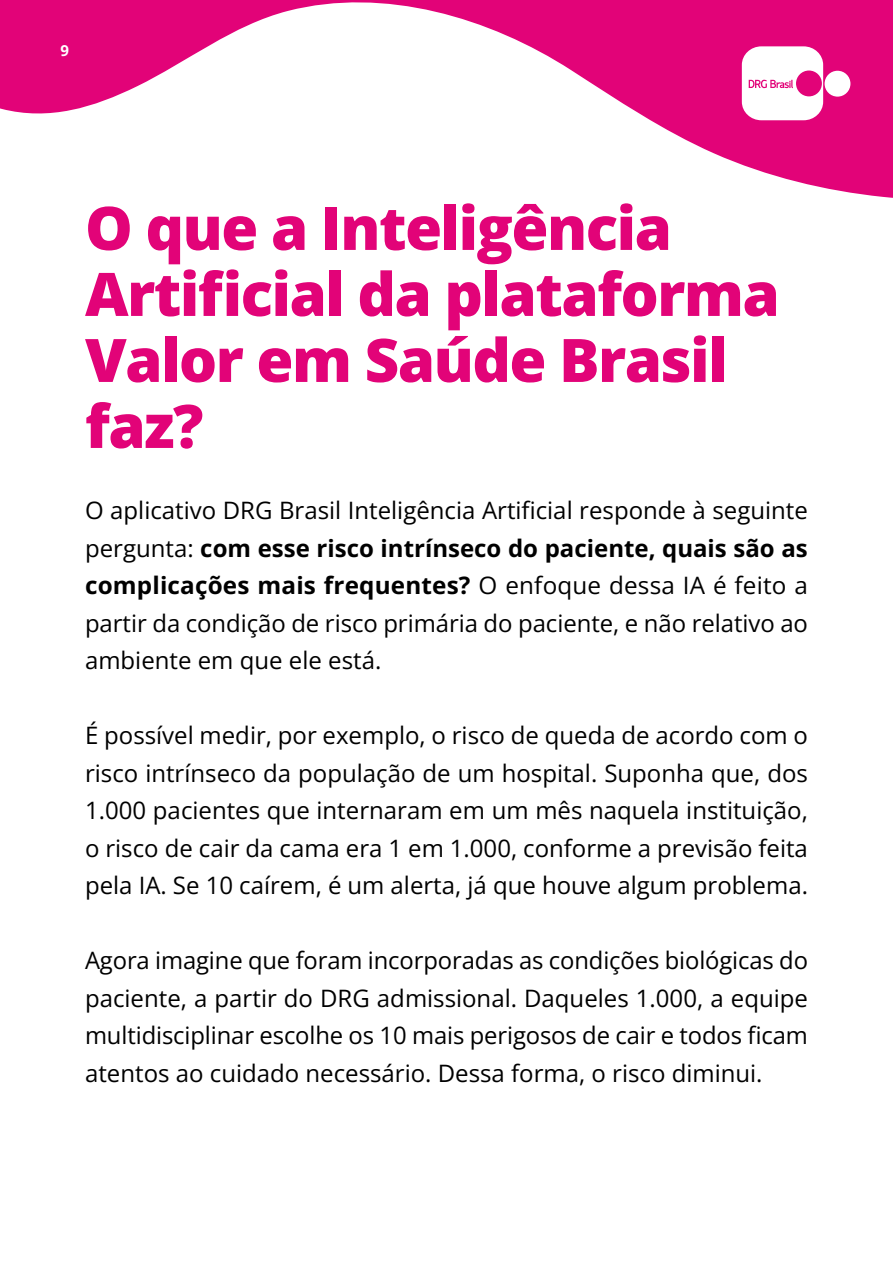
<style>
.page{position:relative;width:893px;height:1263px;background:#fff}
.page>*{position:absolute;margin:0;border:0;box-sizing:border-box;transform-origin:0 0}
.t1{font:800 60px/66px "Open Sans";letter-spacing:-.025em;color:#e20378}
.t2{font:24px/37.5px "Open Sans";color:#000;text-align:justify}
.t3{font:700 15px "Open Sans";color:#fff}
.s1{font-weight:700}
</style>
<div class="page">
<svg style="left:0;top:0;width:893px;height:198px"></svg>
<div style="left:825px;top:71px;width:25px;height:26px;background:#fff;border-radius:50%"></div>
<svg style="left:742px;top:46px;width:81px;height:74px"></svg>
<p class="t3" style="left:60px;top:40px;width:10px">9</p>
<h1 class="t1" style="left:85px;top:194px;width:696px">O que a Inteligência<br>Artificial da plataforma<br>Valor em Saúde Brasil faz?</h1>
<p class="t2" style="left:85px;top:491px;width:724px">O aplicativo DRG Brasil Inteligência Artificial responde à seguinte pergunta: <span class="s1">com esse risco intrínseco do paciente, quais são as complicações mais frequentes?</span> O enfoque dessa IA é feito a partir da condição de risco primária do paciente, e não relativo ao ambiente em que ele está.</p>
<p class="t2" style="left:85px;top:716px;width:724px">É possível medir, por exemplo, o risco de queda de acordo com o risco intrínseco da população de um hospital. Suponha que, dos 1.000 pacientes que internaram em um mês naquela instituição, o risco de cair da cama era 1 em 1.000, conforme a previsão feita pela IA. Se 10 caírem, é um alerta, já que houve algum problema.</p>
<p class="t2" style="left:85px;top:941px;width:724px">Agora imagine que foram incorporadas as condições biológicas do paciente, a partir do DRG admissional. Daqueles 1.000, a equipe multidisciplinar escolhe os 10 mais perigosos de cair e todos ficam atentos ao cuidado necessário. Dessa forma, o risco diminui.</p>
</div>
